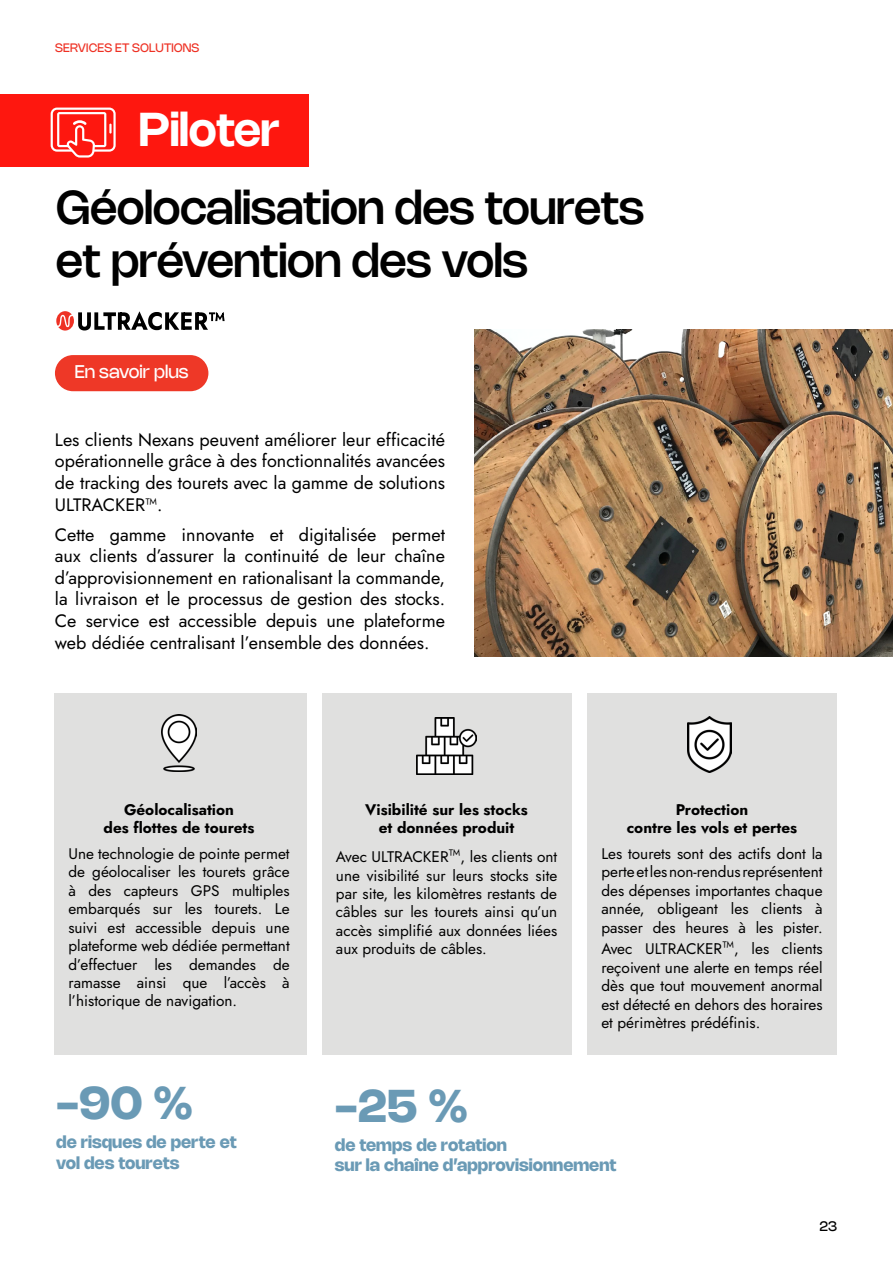
<style>
.page{position:relative;width:893px;height:1263px;background:#fff}
.page>*{position:absolute;margin:0;border:0;box-sizing:border-box;transform-origin:0 0}
.t1{font:500 46.5px/52.5px "Nohemi";letter-spacing:-.01em;color:#000}
.t2{font:600 46.5px "Nohemi";letter-spacing:-.01em;color:#fff}
.t3{font:700 45px "Nohemi";color:#6a9ab5}
.t4{font:18px/21.6px "Jost";color:#000;text-align:justify}
.t5{font:18px "Nohemi";color:#fff}
.t6{font:700 17.1px/20.5px "Nohemi";color:#6a9ab5}
.t7{font:15.3px/18.5px "Jost";color:#000;text-align:justify}
.t8{font:13.5px "Nohemi";color:#000}
.t9{font:12px "Nohemi";letter-spacing:.01em;color:#ee3124}
.s1{font-size:18px}
</style>
<div class="page">
<div style="left:55px;top:693px;width:252px;height:362px;background:#e0e0df"></div>
<div style="left:322px;top:693px;width:249px;height:362px;background:#e0e0df"></div>
<div style="left:587px;top:693px;width:250px;height:362px;background:#e0e0df"></div>
<img style="left:474px;top:329px;width:419px;height:327px">
<img style="left:161px;top:714px;width:35px;height:57px">
<img style="left:416px;top:718px;width:61px;height:56px">
<img style="left:687px;top:716px;width:44px;height:57px">
<div style="left:55px;top:355px;width:153px;height:36px;background:#ee3827;border-radius:18px"></div>
<svg style="left:56px;top:311px;width:169px;height:20px"></svg>
<div style="left:0;top:95px;width:308px;height:72px;background:#fe170f"></div>
<svg style="left:51px;top:108px;width:65px;height:50px"></svg>
<p class="t9" style="left:55px;top:40px;width:146px">SERVICES ET SOLUTIONS</p>
<h1 class="t2" style="left:139px;top:101px;width:143px">Piloter</h1>
<h1 class="t1" style="left:56px;top:181px;width:590px">Géolocalisation des tourets et prévention des vols</h1>
<p class="t5" style="left:75px;top:360px;width:115px">En savoir plus</p>
<p class="t4" style="left:55px;top:429px;width:392px">Les clients Nexans peuvent améliorer leur efficacité opérationnelle grâce à des fonctionnalités avancées de tracking des tourets avec la gamme de solutions ULTRACKER™.</p>
<p class="t4" style="left:55px;top:524px;width:392px">Cette gamme innovante et digitalisée permet aux clients d’assurer la continuité de leur chaîne d’approvisionnement en rationalisant la commande, la livraison et le processus de gestion des stocks.<br>Ce service est accessible depuis une plateforme web dédiée centralisant l’ensemble des données.</p>
<p class="t7" style="left:104px;top:800px;width:152px;text-align:center">Géolocalisation<br>des flottes de tourets</p>
<p class="t7" style="left:68px;top:844px;width:223px">Une technologie de pointe permet de géolocaliser les tourets grâce à des capteurs GPS multiples embarqués sur les tourets. Le suivi est accessible depuis une plateforme web dédiée permettant d’effectuer les demandes de ramasse ainsi que l’accès à l’historique de navigation.</p>
<p class="t7" style="left:365px;top:800px;width:164px;text-align:center">Visibilité sur les stocks et données produit</p>
<p class="t7" style="left:336px;top:848px;width:223px">Avec ULTRACKER<span class="s1">™</span>, les clients ont une visibilité sur leurs stocks site par site, les kilomètres restants de câbles sur les tourets ainsi qu’un accès simplifié aux données liées aux produits de câbles.</p>
<p class="t7" style="left:627px;top:800px;width:172px;text-align:center">Protection<br>contre les vols et pertes</p>
<p class="t7" style="left:601px;top:844px;width:223px">Les tourets sont des actifs dont la perte et les non-rendus représentent des dépenses importantes chaque année, obligeant les clients à passer des heures à les pister.</p>
<p class="t7" style="left:601px;top:940px;width:223px">Avec ULTRACKER<span class="s1">™</span>, les clients reçoivent une alerte en temps réel dès que tout mouvement anormal est détecté en dehors des horaires et périmètres prédéfinis.</p>
<h2 class="t3" style="left:56px;top:1075px;width:139px">-90 %</h2>
<p class="t6" style="left:56px;top:1132px;width:182px">de risques de perte et vol des tourets</p>
<h2 class="t3" style="left:335px;top:1078px;width:135px">-25 %</h2>
<p class="t6" style="left:335px;top:1134px;width:283px">de temps de rotation<br>sur la chaîne d’approvisionnement</p>
<p class="t8" style="left:819px;top:1218px;width:19px">23</p>
</div>
